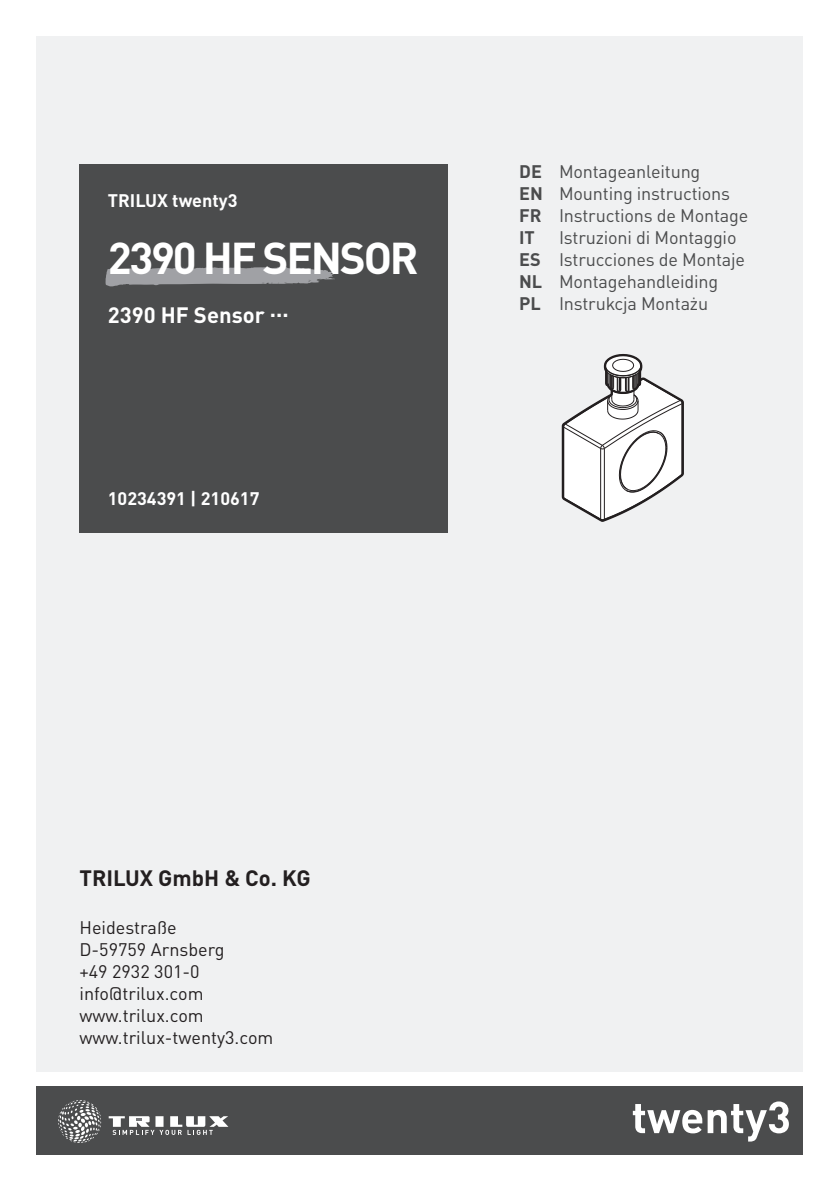
<style>
.page{position:relative;width:840px;height:1191px;background:#fff}
.page>*{position:absolute;margin:0;border:0;box-sizing:border-box;transform-origin:0 0}
.t1{font:700 44px "DIN Pro";letter-spacing:-.05em;color:#fff}
.t2{font:700 22px "DIN Pro";color:#231f20}
.t3{font:700 22px "DIN Pro";color:#fff}
.t4{font:18px/22px "DIN Pro";letter-spacing:-.01em;color:#4b4c4d}
.t5{font:18px/22px "DIN Pro";color:#231f20}
.t6{font:700 18px "DIN Pro";color:#fff}
.s1{font-weight:700}
</style>
<div class="page">
<div style="left:37px;top:37px;width:765px;height:1034px;background:#f0f1f2"></div>
<div style="left:37px;top:1086px;width:765px;height:68px;background:#4b4c4d"></div>
<svg style="left:632px;top:1101px;width:156px;height:40px"></svg>
<svg style="left:58px;top:1100px;width:43px;height:42px"></svg>
<svg style="left:109px;top:1116px;width:119px;height:18px"></svg>
<div style="left:79px;top:164px;width:369px;height:369px;background:#4b4c4d"></div>
<svg style="left:105px;top:267px;width:229px;height:19px"></svg>
<svg style="left:561px;top:354px;width:123px;height:168px"></svg>
<p class="t6" style="left:108px;top:186px;width:131px">TRILUX twenty3</p>
<h1 class="t1" style="left:108px;top:223px;width:312px">2390 HF SENSOR</h1>
<p class="t3" style="left:108px;top:298px;width:182px">2390 HF Sensor ...</p>
<p class="t6" style="left:108px;top:484px;width:153px">10234391 | 210617</p>
<p class="t4" style="left:519px;top:160px;width:230px"><span class="s1">DE</span> Montageanleitung<br><span class="s1">EN</span> Mounting instructions<br><span class="s1">FR</span> Instructions de Montage<br><span class="s1">IT</span></p>
<p class="t4" style="left:519px;top:226px;width:227px;text-indent:40px">Istruzioni di Montaggio<br><span class="s1">ES</span> Istrucciones de Montaje<br><span class="s1">NL</span> Montagehandleiding<br><span class="s1">PL</span> Instrukcja Montażu</p>
<p class="t2" style="left:79px;top:861px;width:233px">TRILUX GmbH &amp; Co. KG</p>
<p class="t5" style="left:79px;top:915px;width:195px">Heidestraße<br>D-59759 Arnsberg<br>+49 2932 301-0 info@trilux.com www.trilux.com www.trilux-twenty3.com</p>
</div>
